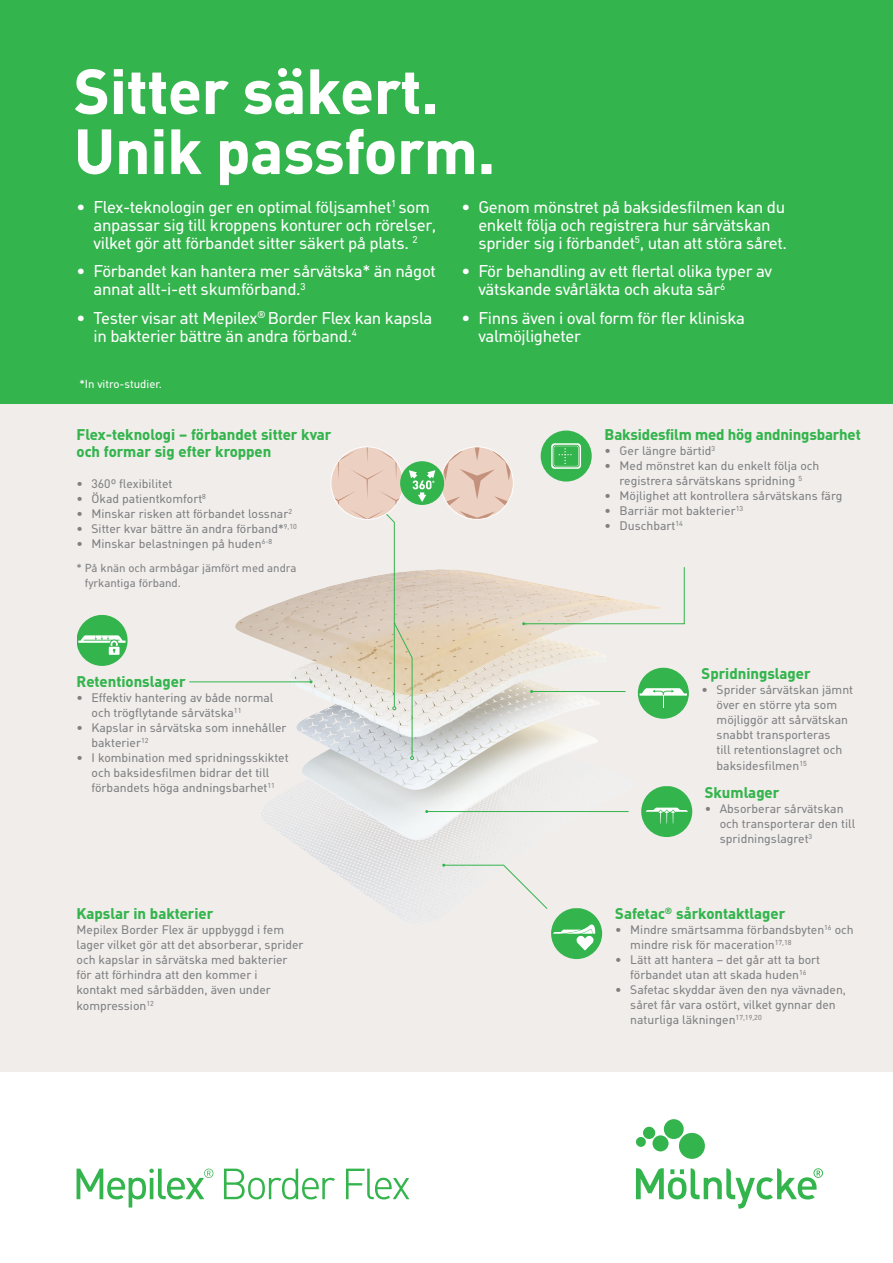
<style>
.page{position:relative;width:893px;height:1263px;background:#fff}
.page>*{position:absolute;margin:0;border:0;box-sizing:border-box;transform-origin:0 0}
.Page_Heading_41_43{font:700 61.5px/60px "MHC Din";color:#fff}
.t1{font:16.5px/18px "MHC Din";letter-spacing:-.02em;color:#fff}
.Main_Text_Heading_10{font:700 15px/16.5px "MHC Din";color:#34b44d}
.Main_Text_8_11{font:12px/15px "MHC Din";color:#808083}
.Note_7_5_9{font:11.25px/15px "MHC Din";color:#808083}
.Note_7_5_9-2{font:11.25px "MHC Din";color:#fff}
</style>
<div class="page">
<div style="left:0;top:374px;width:893px;height:697px;background:#f0edea"></div>
<img style="left:189px;top:433px;width:504px;height:527px">
<div style="left:0;top:0;width:893px;height:404px;background:#34b44d"></div>
<svg style="left:522px;top:566px;width:163px;height:59px"></svg>
<hr style="left:532px;top:691px;width:93px;height:1px;background:#34b44d">
<hr style="left:427px;top:811px;width:202px;height:1px;background:#34b44d">
<hr style="left:189px;top:681px;width:122px;height:1px;background:#34b44d">
<hr style="left:412px;top:658px;width:1px;height:98px;background:#34b44d">
<svg style="left:410px;top:756px;width:4px;height:4px"></svg>
<svg style="left:77px;top:615px;width:51px;height:51px"></svg>
<svg style="left:442px;top:864px;width:160px;height:95px"></svg>
<svg style="left:641px;top:786px;width:51px;height:51px"></svg>
<div style="left:541px;top:430px;width:51px;height:52px;background:#34b44d;border-radius:26px"></div>
<svg style="left:551px;top:443px;width:30px;height:26px"></svg>
<div style="left:553px;top:445px;width:26px;height:22px;border:1px solid #39af49;border-radius:2px"></div>
<div style="left:638px;top:668px;width:51px;height:51px;background:#34b44d;border-radius:25px"></div>
<svg style="left:640px;top:688px;width:47px;height:20px"></svg>
<svg style="left:441px;top:447px;width:72px;height:72px"></svg>
<div style="left:400px;top:461px;width:44px;height:44px;background:#34b44d;border-radius:50%"></div>
<svg style="left:331px;top:447px;width:104px;height:263px"></svg>
<svg style="left:224px;top:1168px;width:111px;height:31px"></svg>
<svg style="left:346px;top:1168px;width:63px;height:31px"></svg>
<svg style="left:77px;top:1168px;width:136px;height:39px"></svg>
<svg style="left:636px;top:1119px;width:187px;height:89px"></svg>
<p class="Page_Heading_41_43" style="left:74px;top:60px;width:423px">Sitter säkert.<br>Unik passform.</p>
<p class="t1" style="left:94px;top:198px;width:344px;text-indent:-17px">• Flex-teknologin ger en optimal följsamhet<sup>1</sup> som anpassar sig till kroppens konturer och rörelser, vilket gör att förbandet sitter säkert på plats. <sup>2</sup></p>
<p class="t1" style="left:94px;top:262px;width:344px;text-indent:-17px">• Förbandet kan hantera mer sårvätska* än något annat allt-i-ett skumförband.<sup>3</sup></p>
<p class="t1" style="left:94px;top:309px;width:340px;text-indent:-17px">• Tester visar att Mepilex<sup>®</sup> Border Flex kan kapsla in bakterier bättre än andra förband.<sup>4</sup></p>
<p class="Note_7_5_9-2" style="left:79px;top:377px;width:84px">*In vitro-studier.</p>
<p class="Main_Text_Heading_10" style="left:77px;top:426px;width:256px">Flex-teknologi – förbandet sitter kvar och formar sig efter kroppen</p>
<p class="Main_Text_8_11" style="left:77px;top:477px;width:97px">• 360º flexibilitet</p>
<p class="Main_Text_8_11" style="left:77px;top:492px;width:131px">• Ökad patientkomfort<sup>8</sup></p>
<p class="Main_Text_8_11" style="left:77px;top:507px;width:217px">• Minskar risken att förbandet lossnar<sup>2</sup></p>
<p class="Main_Text_8_11" style="left:77px;top:522px;width:222px">• Sitter kvar bättre än andra förband*<sup>9,10</sup></p>
<p class="Main_Text_8_11" style="left:77px;top:537px;width:197px">• Minskar belastningen på huden<sup>6-8</sup></p>
<p class="Note_7_5_9" style="left:85px;top:560px;width:213px;text-indent:-8px">* På knän och armbågar jämfört med andra fyrkantiga förband.</p>
<p class="t1" style="left:478px;top:198px;width:310px;text-indent:-17px">• Genom mönstret på baksidesfilmen kan du enkelt följa och registrera hur sårvätskan sprider sig i förbandet<sup>5</sup>, utan att störa såret.</p>
<p class="t1" style="left:478px;top:262px;width:295px;text-indent:-17px">• För behandling av ett flertal olika typer av vätskande svårläkta och akuta sår<sup>6</sup></p>
<p class="t1" style="left:478px;top:309px;width:268px;text-indent:-17px">• Finns även i oval form för fler kliniska valmöjligheter</p>
<p class="Main_Text_Heading_10" style="left:605px;top:426px;width:258px">Baksidesfilm med hög andningsbarhet</p>
<p class="Main_Text_8_11" style="left:605px;top:444px;width:112px">• Ger längre bärtid<sup>3</sup></p>
<p class="Main_Text_8_11" style="left:605px;top:459px;width:216px;text-align:center">• Med mönstret kan du enkelt följa och registrera sårvätskans spridning <sup>5</sup></p>
<p class="Main_Text_8_11" style="left:605px;top:489px;width:239px">• Möjlighet att kontrollera sårvätskans färg</p>
<p class="Main_Text_8_11" style="left:605px;top:504px;width:140px">• Barriär mot bakterier<sup>13</sup></p>
<p class="Main_Text_8_11" style="left:605px;top:519px;width:80px">• Duschbart<sup>14</sup></p>
<p class="Main_Text_Heading_10" style="left:77px;top:672px;width:110px">Retentionslager</p>
<p class="Main_Text_8_11" style="left:92px;top:690px;width:183px;text-indent:-15px">• Effektiv hantering av både normal och trögflytande sårvätska<sup>11</sup></p>
<p class="Main_Text_8_11" style="left:92px;top:720px;width:197px;text-indent:-15px">• Kapslar in sårvätska som innehåller bakterier<sup>12</sup></p>
<p class="Main_Text_8_11" style="left:77px;top:750px;width:214px;text-align:center">• I kombination med spridningsskiktet och baksidesfilmen bidrar det till förbandets höga andningsbarhet<sup>11</sup></p>
<p class="Main_Text_Heading_10" style="left:77px;top:905px;width:138px">Kapslar in bakterier</p>
<p class="Main_Text_8_11" style="left:77px;top:922px;width:229px">Mepilex Border Flex är uppbyggd i fem lager vilket gör att det absorberar, sprider och kapslar in sårvätska med bakterier för att förhindra att den kommer i<br>kontakt med sårbädden, även under</p>
<p class="Main_Text_8_11" style="left:77px;top:998px;width:79px">kompression<sup>12</sup></p>
<p class="Main_Text_Heading_10" style="left:702px;top:664px;width:110px">Spridningslager</p>
<p class="Main_Text_8_11" style="left:717px;top:682px;width:138px;text-indent:-15px">• Sprider sårvätskan jämnt över en större yta som möjliggör att sårvätskan snabbt transporteras<br>till retentionslagret och</p>
<p class="Main_Text_8_11" style="left:717px;top:758px;width:92px">baksidesfilmen<sup>15</sup></p>
<p class="Main_Text_Heading_10" style="left:705px;top:784px;width:76px">Skumlager</p>
<p class="Main_Text_8_11" style="left:720px;top:802px;width:137px;text-indent:-15px">• Absorberar sårvätskan och transporterar den till spridningslagret<sup>3</sup></p>
<p class="Main_Text_Heading_10" style="left:615px;top:905px;width:172px">Safetac<sup>®</sup> sårkontaktlager</p>
<p class="Main_Text_8_11" style="left:630px;top:922px;width:225px;text-indent:-15px">• Mindre smärtsamma förbandsbyten<sup>16</sup> och mindre risk för maceration<sup>17,18</sup></p>
<p class="Main_Text_8_11" style="left:615px;top:952px;width:206px;text-align:center">• Lätt att hantera – det går att ta bort förbandet utan att skada huden<sup>16</sup></p>
<p class="Main_Text_8_11" style="left:630px;top:982px;width:217px;text-indent:-15px">• Safetac skyddar även den nya vävnaden, såret får vara ostört, vilket gynnar den naturliga läkningen<sup>17,19,20</sup></p>
</div>
